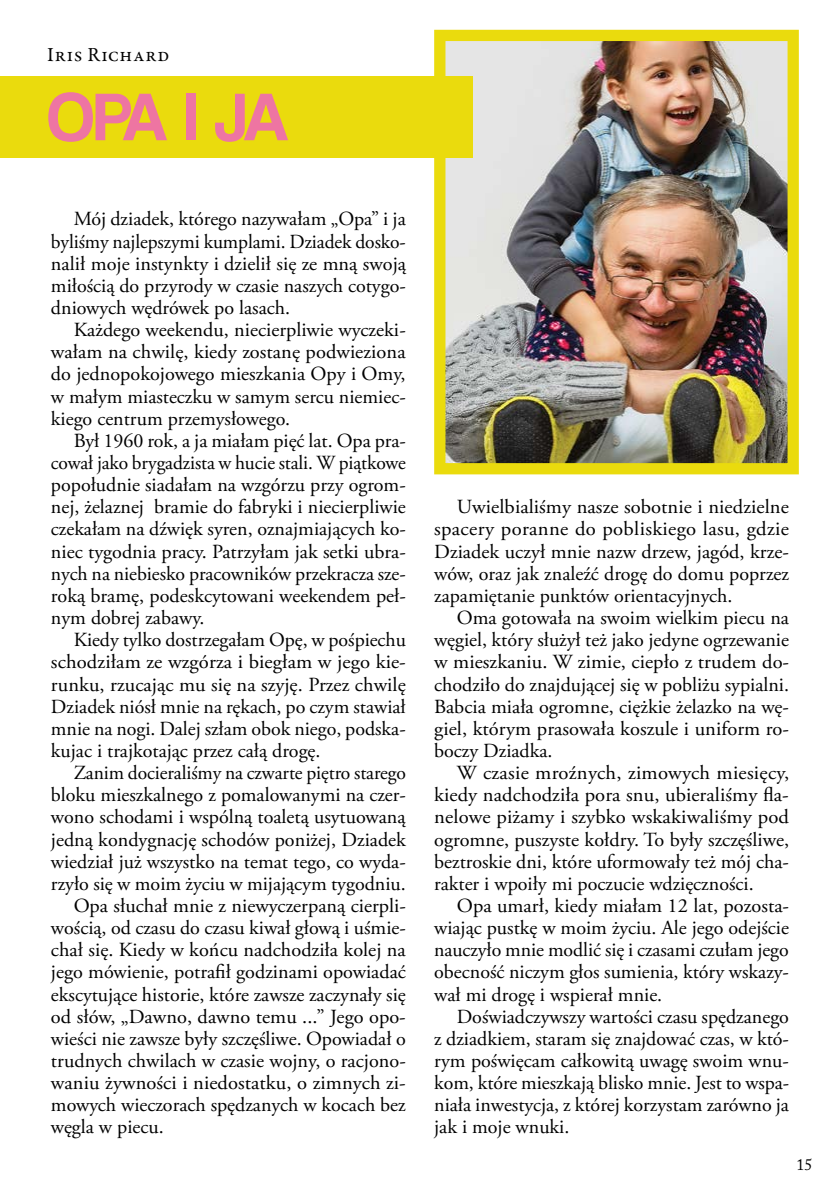
<style>
.page{position:relative;width:840px;height:1191px;background:#fff}
.page>*{position:absolute;margin:0;border:0;box-sizing:border-box;transform-origin:0 0}
.t1{font:70px "Coolvetica Rg";color:#ee75a2}
.t2{font:20px/22.2px "Adobe Garamond Pro";color:#000;text-align:justify}
.t3{font:20px "Garamond Premr Pro";letter-spacing:.05em;color:#000}
.t4{font:16px "Adobe Caslon Pro";color:#000}
</style>
<div class="page">
<img style="left:446px;top:42px;width:340px;height:420px">
<div style="left:434px;top:30px;width:364px;height:444px;border:11px solid #eadb0d"></div>
<div style="left:0;top:76px;width:472px;height:82px;background:#eadb0d"></div>
<p class="t3" style="left:47px;top:43px;width:124px">Iris Richard</p>
<h1 class="t1" style="left:47px;top:76px;width:242px">OPA I JA</h1>
<p class="t2" style="left:51px;top:209px;width:356px;text-indent:23px">Mój dziadek, którego nazywałam „Opa” i ja byliśmy najlepszymi kumplami. Dziadek dosko&shy;nalił moje instynkty i dzielił się ze mną swoją miłością do przyrody w czasie naszych cotygo&shy;dniowych wędrówek po lasach.</p>
<p class="t2" style="left:51px;top:319px;width:356px;text-indent:23px">Każdego weekendu, niecierpliwie wyczeki&shy;wałam na chwilę, kiedy zostanę podwieziona do jednopokojowego mieszkania Opy i Omy, w małym miasteczku w samym sercu niemiec&shy;kiego centrum przemysłowego.</p>
<p class="t2" style="left:51px;top:430px;width:356px;text-indent:23px">Był 1960 rok, a ja miałam pięć lat. Opa pra&shy;cował jako brygadzista w hucie stali. W piątkowe popołudnie siadałam na wzgórzu przy ogrom&shy;nej, żelaznej bramie do fabryki i niecierpliwie czekałam na dźwięk syren, oznajmiających ko&shy;niec tygodnia pracy. Patrzyłam jak setki ubra&shy;nych na niebiesko pracowników przekracza sze&shy;roką bramę, podeskcytowani weekendem peł&shy;nym dobrej zabawy.</p>
<p class="t2" style="left:51px;top:629px;width:356px;text-indent:23px">Kiedy tylko dostrzegałam Opę, w pośpiechu schodziłam ze wzgórza i biegłam w jego kie&shy;runku, rzucając mu się na szyję. Przez chwilę Dziadek niósł mnie na rękach, po czym stawiał mnie na nogi. Dalej szłam obok niego, podska&shy;kujac i trajkotając przez całą drogę.</p>
<p class="t2" style="left:74px;top:762px;width:333px">Zanim docieraliśmy na czwarte piętro starego</p>
<p class="t2" style="left:51px;top:784px;width:356px">bloku mieszkalnego z pomalowanymi na czer-</p>
<p class="t2" style="left:51px;top:806px;width:356px">wono schodami i wspólną toaletą usytuowaną</p>
<p class="t2" style="left:51px;top:828px;width:356px">jedną kondygnację schodów poniżej, Dziadek</p>
<p class="t2" style="left:51px;top:851px;width:356px">wiedział już wszystko na temat tego, co wyda-</p>
<p class="t2" style="left:51px;top:873px;width:356px">rzyło się w moim życiu w mijającym tygodniu.</p>
<p class="t2" style="left:74px;top:895px;width:333px">Opa słuchał mnie z niewyczerpaną cierpli-</p>
<p class="t2" style="left:51px;top:917px;width:356px">wością, od czasu do czasu kiwał głową i uśmie-</p>
<p class="t2" style="left:51px;top:939px;width:356px">chał się. Kiedy w końcu nadchodziła kolej na</p>
<p class="t2" style="left:51px;top:961px;width:356px">jego mówienie, potrafił godzinami opowiadać</p>
<p class="t2" style="left:51px;top:983px;width:356px">ekscytujące historie, które zawsze zaczynały się</p>
<p class="t2" style="left:51px;top:1006px;width:356px">od słów, „Dawno, dawno temu ...” Jego opo-</p>
<p class="t2" style="left:51px;top:1028px;width:356px">wieści nie zawsze były szczęśliwe. Opowiadał o</p>
<p class="t2" style="left:51px;top:1050px;width:356px">trudnych chwilach w czasie wojny, o racjono-</p>
<p class="t2" style="left:51px;top:1072px;width:356px">waniu żywności i niedostatku, o zimnych zi-</p>
<p class="t2" style="left:51px;top:1094px;width:356px">mowych wieczorach spędzanych w kocach bez</p>
<p class="t2" style="left:51px;top:1116px;width:114px">węgla w piecu.</p>
<p class="t2" style="left:434px;top:496px;width:356px;text-indent:23px">Uwielbialiśmy nasze sobotnie i niedzielne spacery poranne do pobliskiego lasu, gdzie Dziadek uczył mnie nazw drzew, jagód, krze&shy;wów, oraz jak znaleźć drogę do domu poprzez zapamiętanie punktów orientacyjnych.</p>
<p class="t2" style="left:434px;top:607px;width:356px;text-indent:23px">Oma gotowała na swoim wielkim piecu na węgiel, który służył też jako jedyne ogrzewanie w mieszkaniu. W zimie, ciepło z trudem do&shy;chodziło do znajdującej się w pobliżu sypialni.<br>Babcia miała ogromne, ciężkie żelazko na wę&shy;giel, którym prasowała koszule i uniform ro&shy;boczy Dziadka.</p>
<p class="t2" style="left:434px;top:762px;width:356px;text-indent:23px">W czasie mroźnych, zimowych miesięcy, kiedy nadchodziła pora snu, ubieraliśmy fla&shy;nelowe piżamy i szybko wskakiwaliśmy pod ogromne, puszyste kołdry. To były szczęśliwe, beztroskie dni, które uformowały też mój cha&shy;rakter i wpoiły mi poczucie wdzięczności.</p>
<p class="t2" style="left:434px;top:895px;width:356px;text-indent:23px">Opa umarł, kiedy miałam 12 lat, pozosta&shy;wiając pustkę w moim życiu. Ale jego odejście nauczyło mnie modlić się i czasami czułam jego obecność niczym głos sumienia, który wskazy&shy;wał mi drogę i wspierał mnie.</p>
<p class="t2" style="left:434px;top:1006px;width:356px;text-indent:23px">Doświadczywszy wartości czasu spędzanego z dziadkiem, staram się znajdować czas, w któ&shy;rym poświęcam całkowitą uwagę swoim wnu&shy;kom, które mieszkają blisko mnie. Jest to wspa&shy;niała inwestycja, z której korzystam zarówno ja jak i moje wnuki.</p>
<p class="t4" style="left:796px;top:1155px;width:17px">15</p>
</div>
